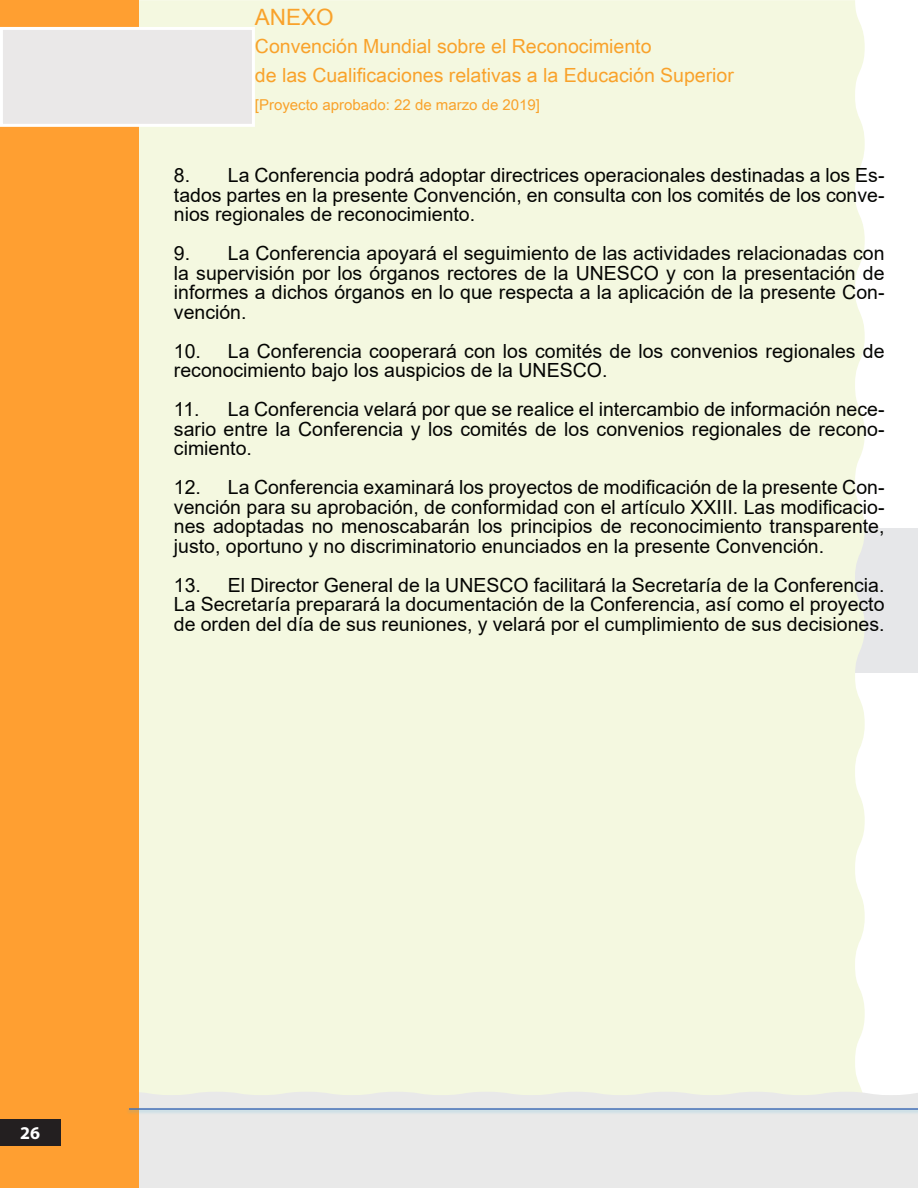
<style>
.page{position:relative;width:918px;height:1188px;background:#fff}
.page>*{position:absolute;margin:0;border:0;box-sizing:border-box;transform-origin:0 0}
.t1{font:22.5px "Arial Unicode MS";color:#f9a22b}
.t2{font:19.5px/19.5px "Arial";color:#040503;text-align:justify}
.t3{font:19.5px "Arial Unicode MS";color:#f9a22b}
.t4{font:700 18px "Myriad Pro";color:#fff}
.t5{font:15px "Arial Unicode MS";color:#f9a22b}
</style>
<div class="page">
<div style="left:0;top:529px;width:918px;height:144px;background:#e6e7e9"></div>
<div style="left:138px;top:0;width:727px;height:1092px;background:#f4f8e0"></div>
<div style="left:138px;top:1092px;width:780px;height:96px;background:#e9e9e9"></div>
<div style="left:0;top:0;width:138px;height:1188px;background:#ff9f31"></div>
<div style="left:0;top:1119px;width:60px;height:27px;background:#231f20"></div>
<div style="left:126px;top:1108px;width:792px;height:7px;background:#d7e0e6"></div>
<hr style="left:129px;top:1108px;width:789px;height:2px;background:#446fb6">
<div style="left:1px;top:28px;width:252px;height:97px;background:#eae8e8"></div>
<div style="left:0;top:27px;width:255px;height:100px;border:3px solid #fff"></div>
<p class="t1" style="left:255px;top:0;width:80px">ANEXO</p>
<p class="t3" style="left:255px;top:32px;width:398px">Convención Mundial sobre el Reconocimiento</p>
<p class="t3" style="left:255px;top:60px;width:481px">de las Cualificaciones relativas a la Educación Superior</p>
<p class="t5" style="left:255px;top:94px;width:287px">[Proyecto aprobado: 22 de marzo de 2019]</p>
<p class="t2" style="left:174px;top:165px;width:712px">8. La Conferencia podrá adoptar directrices operacionales destinadas a los Es&shy;tados partes en la presente Convención, en consulta con los comités de los conve&shy;nios regionales de reconocimiento.</p>
<p class="t2" style="left:174px;top:243px;width:712px">9. La Conferencia apoyará el seguimiento de las actividades relacionadas con la supervisión por los órganos rectores de la UNESCO y con la presentación de informes a dichos órganos en lo que respecta a la aplicación de la presente Con&shy;vención.</p>
<p class="t2" style="left:174px;top:341px;width:712px">10. La Conferencia cooperará con los comités de los convenios regionales de reconocimiento bajo los auspicios de la UNESCO.</p>
<p class="t2" style="left:174px;top:399px;width:712px">11. La Conferencia velará por que se realice el intercambio de información nece&shy;sario entre la Conferencia y los comités de los convenios regionales de recono&shy;cimiento.</p>
<p class="t2" style="left:174px;top:477px;width:712px">12. La Conferencia examinará los proyectos de modificación de la presente Con&shy;vención para su aprobación, de conformidad con el artículo XXIII. Las modificacio&shy;nes adoptadas no menoscabarán los principios de reconocimiento transparente, justo, oportuno y no discriminatorio enunciados en la presente Convención.</p>
<p class="t2" style="left:174px;top:575px;width:712px">13. El Director General de la UNESCO facilitará la Secretaría de la Conferencia.<br>La Secretaría preparará la documentación de la Conferencia, así como el proyecto de orden del día de sus reuniones, y velará por el cumplimiento de sus decisiones.</p>
<p class="t4" style="left:20px;top:1121px;width:21px">26</p>
</div>
